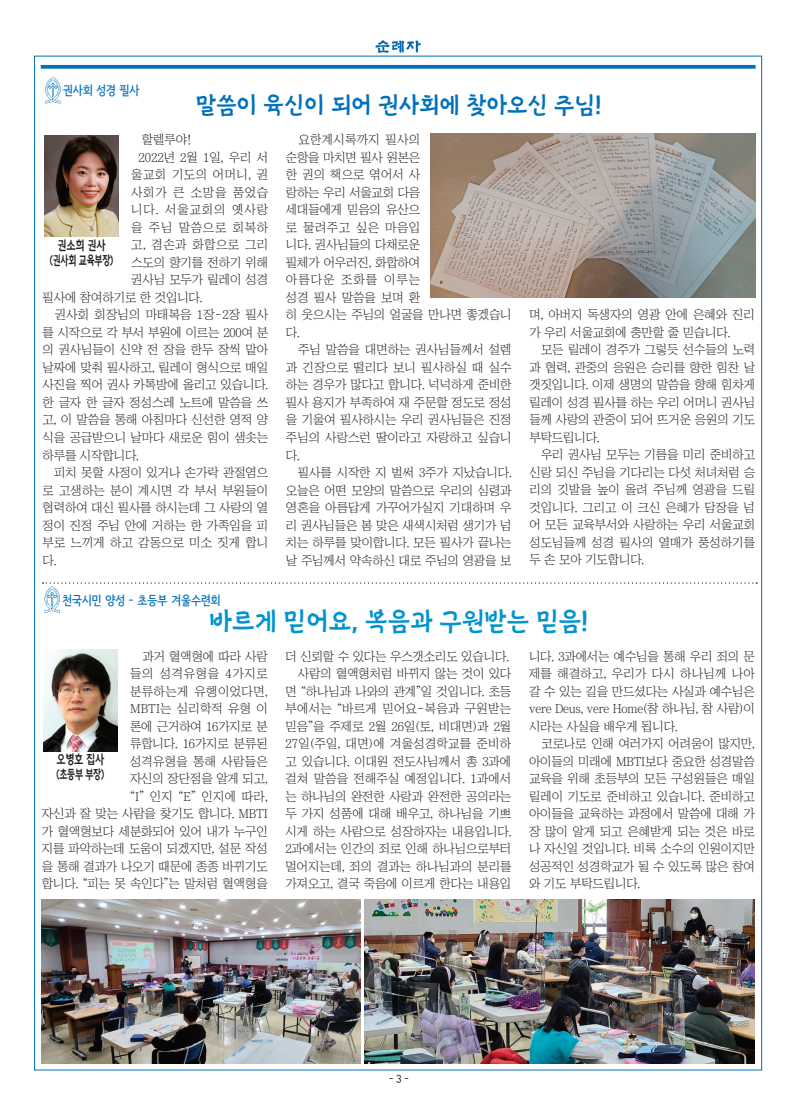
<style>
.page{position:relative;width:798px;height:1117px;background:#fff}
.page>*{position:absolute;margin:0;border:0;box-sizing:border-box;transform-origin:0 0}
.t1{font:27.5px "Mapo Backpacking";letter-spacing:-.025em;color:#0093d0}
.t2{font:25px "Mapo Backpacking";letter-spacing:-.025em;color:#0071bb}
.t3{font:12.5px/17.5px "Chosunilbo NM";letter-spacing:-.01em;color:#231f20;text-align:justify}
.t4{font:12.5px "Chosunilbo NM";letter-spacing:.035em;color:#231f20}
.t5{font:12.5px "Se N CB";color:#0071bb}
.t6{font:12.5px "Chosunilbo NM";letter-spacing:.055em;color:#231f20}
.t7{font:12.5px "Goyang Deogyang B";letter-spacing:-.025em;color:#231f20;scale:.7 1}
.t8{font:12.5px "Chosunilbo NM";letter-spacing:.07em;color:#231f20}
.t9{font:12.5px "Goyang Deogyang B";letter-spacing:-.025em;color:#231f20;scale:.8 1}
.t10{font:11.25px "Se N CM";color:#231f20}
</style>
<div class="page">
<img style="left:375px;top:40px;width:46px;height:13px">
<svg style="left:41px;top:65px;width:714px;height:4px;background:#137bc0"></svg>
<svg style="left:45px;top:77px;width:16px;height:26px"></svg>
<img style="left:44px;top:135px;width:75px;height:102px">
<img style="left:431px;top:133px;width:323px;height:165px">
<img style="left:43px;top:649px;width:75px;height:102px">
<svg style="left:43px;top:582px;width:714px;height:30px"></svg>
<img style="left:42px;top:899px;width:319px;height:164px">
<img style="left:364px;top:899px;width:390px;height:164px">
<p class="t5" style="left:63px;top:84px;width:78px">권사회 성경 필사</p>
<p class="t2" style="left:196px;top:90px;width:407px">말씀이 육신이 되어 권사회에 찾아오신 주님!</p>
<p class="t3" style="left:142px;top:131px;width:51px">할렐루야!</p>
<p class="t3" style="left:138px;top:148px;width:131px">2022년 2월 1일, 우리 서</p>
<p class="t4" style="left:131px;top:168px;width:138px">울교회 기도의 어머니, 권</p>
<p class="t6" style="left:131px;top:186px;width:138px">사회가 큰 소망을 품었습</p>
<p class="t8" style="left:131px;top:203px;width:138px">니다. 서울교회의 옛사랑</p>
<p class="t6" style="left:131px;top:221px;width:138px">을 주님 말씀으로 회복하</p>
<p class="t4" style="left:131px;top:238px;width:138px">고, 겸손과 화합으로 그리</p>
<p class="t3" style="left:131px;top:253px;width:138px">스도의 향기를 전하기 위해</p>
<p class="t3" style="left:131px;top:271px;width:138px">권사님 모두가 릴레이 성경</p>
<p class="t3" style="left:43px;top:288px;width:161px">필사에 참여하기로 한 것입니다.</p>
<p class="t3" style="left:43px;top:306px;width:227px;text-indent:12px">권사회 회장님의 마태복음 1장-2장 필사 를 시작으로 각 부서 부원에 이르는 200여 분 의 권사님들이 신약 전 장을 한두 장씩 맡아 날짜에 맞춰 필사하고, 릴레이 형식으로 매일 사진을 찍어 권사 카톡방에 올리고 있습니다. 한 글자 한 글자 정성스레 노트에 말씀을 쓰 고, 이 말씀을 통해 아침마다 신선한 영적 양 식을 공급받으니 날마다 새로운 힘이 샘솟는 하루를 시작합니다.</p>
<p class="t3" style="left:43px;top:463px;width:227px;text-indent:12px">피치 못할 사정이 있거나 손가락 관절염으 로 고생하는 분이 계시면 각 부서 부원들이 협력하여 대신 필사를 하시는데 그 사랑의 열 정이 진정 주님 안에 거하는 한 가족임을 피 부로 느끼게 하고 감동으로 미소 짓게 합니 다.</p>
<p class="t9" style="left:58px;top:238px;width:61px">권소희 권사</p>
<p class="t7" style="left:50px;top:253px;width:92px">(권사회 교육부장)</p>
<p class="t3" style="left:286px;top:131px;width:227px;text-align:left;text-indent:13px">요한계시록까지 필사의<br>순항을 마치면 필사 원본은<br>한 권의 책으로 엮어서 사<br>랑하는 우리 서울교회 다음<br>세대들에게 믿음의 유산으<br>로 물려주고 싶은 마음입<br>니다. 권사님들의 다채로운<br>필체가 어우러진, 화합하여<br>아름다운 조화를 이루는<br>성경 필사 말씀을 보며 환<br>히 웃으시는 주님의 얼굴을 만나면 좋겠습니 다.</p>
<p class="t3" style="left:286px;top:341px;width:227px;text-indent:12px">주님 말씀을 대면하는 권사님들께서 설렘 과 긴장으로 떨리다 보니 필사하실 때 실수 하는 경우가 많다고 합니다. 넉넉하게 준비한 필사 용지가 부족하여 재 주문할 정도로 정성 을 기울여 필사하시는 우리 권사님들은 진정 주님의 사랑스런 딸이라고 자랑하고 싶습니 다.</p>
<p class="t3" style="left:286px;top:463px;width:227px;text-indent:12px">필사를 시작한 지 벌써 3주가 지났습니다. 오늘은 어떤 모양의 말씀으로 우리의 심령과 영혼을 아름답게 가꾸어가실지 기대하며 우 리 권사님들은 봄 맞은 새색시처럼 생기가 넘 치는 하루를 맞이합니다. 모든 필사가 끝나는 날 주님께서 약속하신 대로 주님의 영광을 보</p>
<p class="t3" style="left:529px;top:306px;width:227px">며, 아버지 독생자의 영광 안에 은혜와 진리 가 우리 서울교회에 충만할 줄 믿습니다.</p>
<p class="t3" style="left:529px;top:341px;width:227px;text-indent:12px">모든 릴레이 경주가 그렇듯 선수들의 노력 과 협력, 관중의 응원은 승리를 향한 힘찬 날 갯짓입니다. 이제 생명의 말씀을 향해 힘차게 릴레이 성경 필사를 하는 우리 어머니 권사님 들께 사랑의 관중이 되어 뜨거운 응원의 기도 부탁드립니다.</p>
<p class="t3" style="left:529px;top:446px;width:227px;text-indent:12px">우리 권사님 모두는 기름을 미리 준비하고 신랑 되신 주님을 기다리는 다섯 처녀처럼 승 리의 깃발을 높이 올려 주님께 영광을 드릴 것입니다. 그리고 이 크신 은혜가 담장을 넘 어 모든 교육부서와 사랑하는 우리 서울교회 성도님들께 성경 필사의 열매가 풍성하기를 두 손 모아 기도합니다.</p>
<p class="t5" style="left:62px;top:593px;width:160px">천국시민 양성 - 초등부 겨울수련회</p>
<p class="t1" style="left:209px;top:605px;width:380px">바르게 믿어요, 복음과 구원받는 믿음!</p>
<p class="t3" style="left:42px;top:647px;width:227px;text-align:right">과거 혈액형에 따라 사람<br>들의 성격유형을 4가지로<br>분류하는게 유행이었다면,<br>MBTI는 심리학적 유형 이<br>론에 근거하여 16가지로 분<br>류합니다. 16가지로 분류된<br>성격유형을 통해 사람들은<br>자신의 장단점을 알게 되고,<br>“I” 인지 “E” 인지에 따라,<br>자신과 잘 맞는 사람을 찾기도 합니다. MBTI 가 혈액형보다 세분화되어 있어 내가 누구인 지를 파악하는데 도움이 되겠지만, 설문 작성 을 통해 결과가 나오기 때문에 종종 바뀌기도 합니다. “피는 못 속인다”는 말처럼 혈액형을</p>
<p class="t3" style="left:285px;top:647px;width:225px">더 신뢰할 수 있다는 우스갯소리도 있습니다.</p>
<p class="t3" style="left:285px;top:664px;width:227px;text-indent:12px">사람의 혈액형처럼 바뀌지 않는 것이 있다 면 “하나님과 나와의 관계”일 것입니다. 초등 부에서는 “바르게 믿어요-복음과 구원받는 믿음”을 주제로 2월 26일(토, 비대면)과 2월 27일(주일, 대면)에 겨울성경학교를 준비하 고 있습니다. 이대원 전도사님께서 총 3과에 걸쳐 말씀을 전해주실 예정입니다. 1과에서 는 하나님의 완전한 사랑과 완전한 공의라는 두 가지 성품에 대해 배우고, 하나님을 기쁘 시게 하는 사람으로 성장하자는 내용입니다.<br>2과에서는 인간의 죄로 인해 하나님으로부터 멀어지는데, 죄의 결과는 하나님과의 분리를 가져오고, 결국 죽음에 이르게 한다는 내용입</p>
<p class="t9" style="left:56px;top:752px;width:61px">오병호 집사</p>
<p class="t7" style="left:56px;top:767px;width:70px">(초등부 부장)</p>
<p class="t3" style="left:529px;top:647px;width:227px">니다. 3과에서는 예수님을 통해 우리 죄의 문 제를 해결하고, 우리가 다시 하나님께 나아 갈 수 있는 길을 만드셨다는 사실과 예수님은 vere Deus, vere Home(참 하나님, 참 사람)이 시라는 사실을 배우게 됩니다.</p>
<p class="t3" style="left:529px;top:734px;width:227px;text-indent:12px">코로나로 인해 여러가지 어려움이 많지만, 아이들의 미래에 MBTI보다 중요한 성경말씀 교육을 위해 초등부의 모든 구성원들은 매일 릴레이 기도로 준비하고 있습니다. 준비하고 아이들을 교육하는 과정에서 말씀에 대해 가 장 많이 알게 되고 은혜받게 되는 것은 바로 나 자신일 것입니다. 비록 소수의 인원이지만 성공적인 성경학교가 될 수 있도록 많은 참여 와 기도 부탁드립니다.</p>
<p class="t10" style="left:389px;top:1073px;width:21px">- 3 -</p>
</div>
